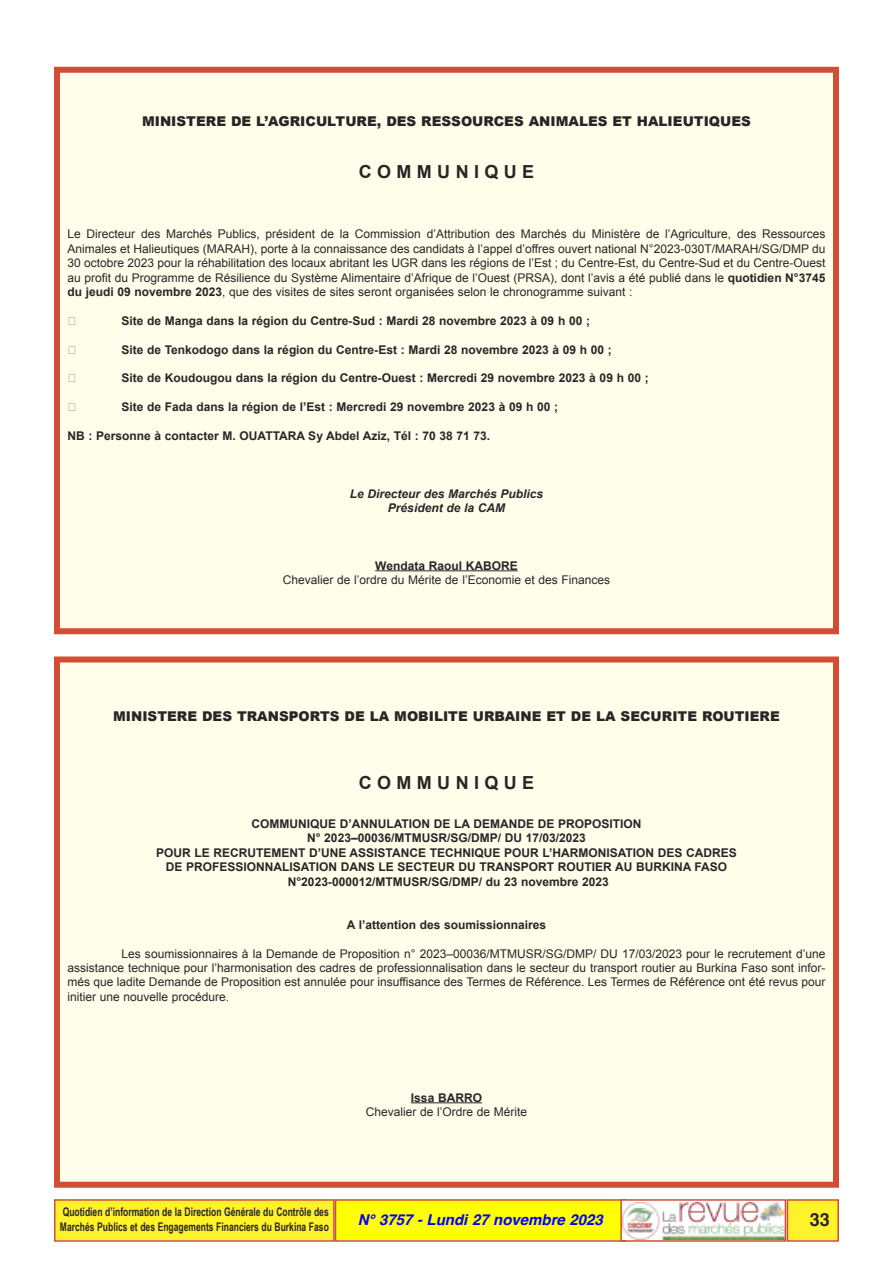
<style>
.page{position:relative;width:893px;height:1263px;background:#fff}
.page>*{position:absolute;margin:0;border:0;box-sizing:border-box;transform-origin:0 0}
.t1{font:700 18px "Arial";letter-spacing:.3em;color:#272627}
.t2{font:700 18px "Helvetica";color:#272627}
.t3{font:italic 700 15px "Helvetica";color:#00f}
.t4{font:900 13.5px "Arial";color:#272627}
.t5{font:12px/14.4px "Arial";color:#272627;text-align:justify}
.t6{font:700 12px/14.4px "Arial";color:#272627;text-align:center}
.t7{font:italic 700 12px/14.4px "Arial";color:#272627;text-align:center}
.t8{font:700 11.85px/14.2px "Arial Narrow";color:#272627;scale:.87 1}
.s1{font-weight:700}
</style>
<div class="page">
<div style="left:788px;top:1201px;width:49px;height:39px;background:#fff12a"></div>
<div style="left:787px;top:1199px;width:52px;height:43px;border:2px solid #d14e35"></div>
<div style="left:55px;top:1201px;width:278px;height:39px;background:#fff12a"></div>
<div style="left:54px;top:1199px;width:281px;height:43px;border:2px solid #d14e35"></div>
<div style="left:336px;top:1201px;width:288px;height:39px;background:#ff0"></div>
<div style="left:335px;top:1199px;width:291px;height:43px;border:2px solid #d14e35"></div>
<img style="left:623px;top:1202px;width:160px;height:37px">
<div style="left:620px;top:1199px;width:166px;height:43px;border:2px solid #d14e35"></div>
<div style="left:60px;top:662px;width:773px;height:520px;background:#fffeea"></div>
<div style="left:54px;top:656px;width:785px;height:532px;border:6px solid #d14e35"></div>
<hr style="left:411px;top:1102px;width:71px;height:1px;background:#272627">
<div style="left:60px;top:73px;width:773px;height:555px;background:#fffeea"></div>
<div style="left:54px;top:67px;width:785px;height:567px;border:6px solid #d14e35"></div>
<hr style="left:375px;top:570px;width:143px;height:1px;background:#272627">
<p class="t4" style="left:142px;top:111px;width:610px">MINISTERE DE L’AGRICULTURE, DES RESSOURCES ANIMALES ET HALIEUTIQUES</p>
<h1 class="t1" style="left:359px;top:162px;width:177px">COMMUNIQUE</h1>
<p class="t5" style="left:67px;top:227px;width:759px">Le Directeur des Marchés Publics, président de la Commission d’Attribution des Marchés du Ministère de l’Agriculture, des Ressources Animales et Halieutiques (MARAH), porte à la connaissance des candidats à l’appel d’offres ouvert national N°2023-030T/MARAH/SG/DMP du 30 octobre 2023 pour la réhabilitation des locaux abritant les UGR dans les régions de l’Est ; du Centre-Est, du Centre-Sud et du Centre-Ouest au profit du Programme de Résilience du Système Alimentaire d’Afrique de l’Ouest (PRSA), dont l’avis a été publié dans le <span class="s1">quotidien N°3745 du jeudi 09 novembre 2023</span>, que des visites de sites seront organisées selon le chronogramme suivant :</p>
<p class="t6" style="left:121px;top:313px;width:470px">Site de Manga dans la région du Centre-Sud : Mardi 28 novembre 2023 à 09 h 00 ;</p>
<p class="t6" style="left:121px;top:342px;width:492px">Site de Tenkodogo dans la région du Centre-Est : Mardi 28 novembre 2023 à 09 h 00 ;</p>
<p class="t6" style="left:121px;top:371px;width:529px">Site de Koudougou dans la région du Centre-Ouest : Mercredi 29 novembre 2023 à 09 h 00 ;</p>
<p class="t6" style="left:121px;top:400px;width:438px">Site de Fada dans la région de l’Est : Mercredi 29 novembre 2023 à 09 h 00 ;</p>
<p class="t6" style="left:67px;top:429px;width:424px">NB : Personne à contacter M. OUATTARA Sy Abdel Aziz, Tél : 70 38 71 73.</p>
<p class="t7" style="left:350px;top:486px;width:195px">Le Directeur des Marchés Publics<br>Président de la CAM</p>
<p class="t6" style="left:375px;top:558px;width:144px">Wendata Raoul KABORE</p>
<p class="t5" style="left:283px;top:573px;width:329px">Chevalier de l’ordre du Mérite de l’Economie et des Finances</p>
<p class="t4" style="left:113px;top:706px;width:668px">MINISTERE DES TRANSPORTS DE LA MOBILITE URBAINE ET DE LA SECURITE ROUTIERE</p>
<h1 class="t1" style="left:359px;top:773px;width:177px">COMMUNIQUE</h1>
<p class="t6" style="left:156px;top:817px;width:582px">COMMUNIQUE D’ANNULATION DE LA DEMANDE DE PROPOSITION<br>N° 2023–00036/MTMUSR/SG/DMP/ DU 17/03/2023<br>POUR LE RECRUTEMENT D’UNE ASSISTANCE TECHNIQUE POUR L’HARMONISATION DES CADRES DE PROFESSIONNALISATION DANS LE SECTEUR DU TRANSPORT ROUTIER AU BURKINA FASO N°2023-000012/MTMUSR/SG/DMP/ du 23 novembre 2023</p>
<p class="t6" style="left:347px;top:917px;width:201px">A l’attention des soumissionnaires</p>
<p class="t5" style="left:67px;top:946px;width:759px;text-indent:54px">Les soumissionnaires à la Demande de Proposition n° 2023–00036/MTMUSR/SG/DMP/ DU 17/03/2023 pour le recrutement d’une assistance technique pour l’harmonisation des cadres de professionnalisation dans le secteur du transport routier au Burkina Faso sont infor&shy;més que ladite Demande de Proposition est annulée pour insuffisance des Termes de Référence. Les Termes de Référence ont été revus pour initier une nouvelle procédure.</p>
<p class="t6" style="left:411px;top:1090px;width:73px">Issa BARRO</p>
<p class="t5" style="left:366px;top:1105px;width:163px">Chevalier de l’Ordre de Mérite</p>
<p class="t8" style="left:60px;top:1205px;width:311px">Quotidien d’information de la Direction Générale du Contrôle des<br>Marchés Publics et des Engagements Financiers du Burkina Faso</p>
<p class="t3" style="left:358px;top:1213px;width:247px">N° 3757 - Lundi 27 novembre 2023</p>
<h1 class="t2" style="left:810px;top:1212px;width:22px">33</h1>
</div>
